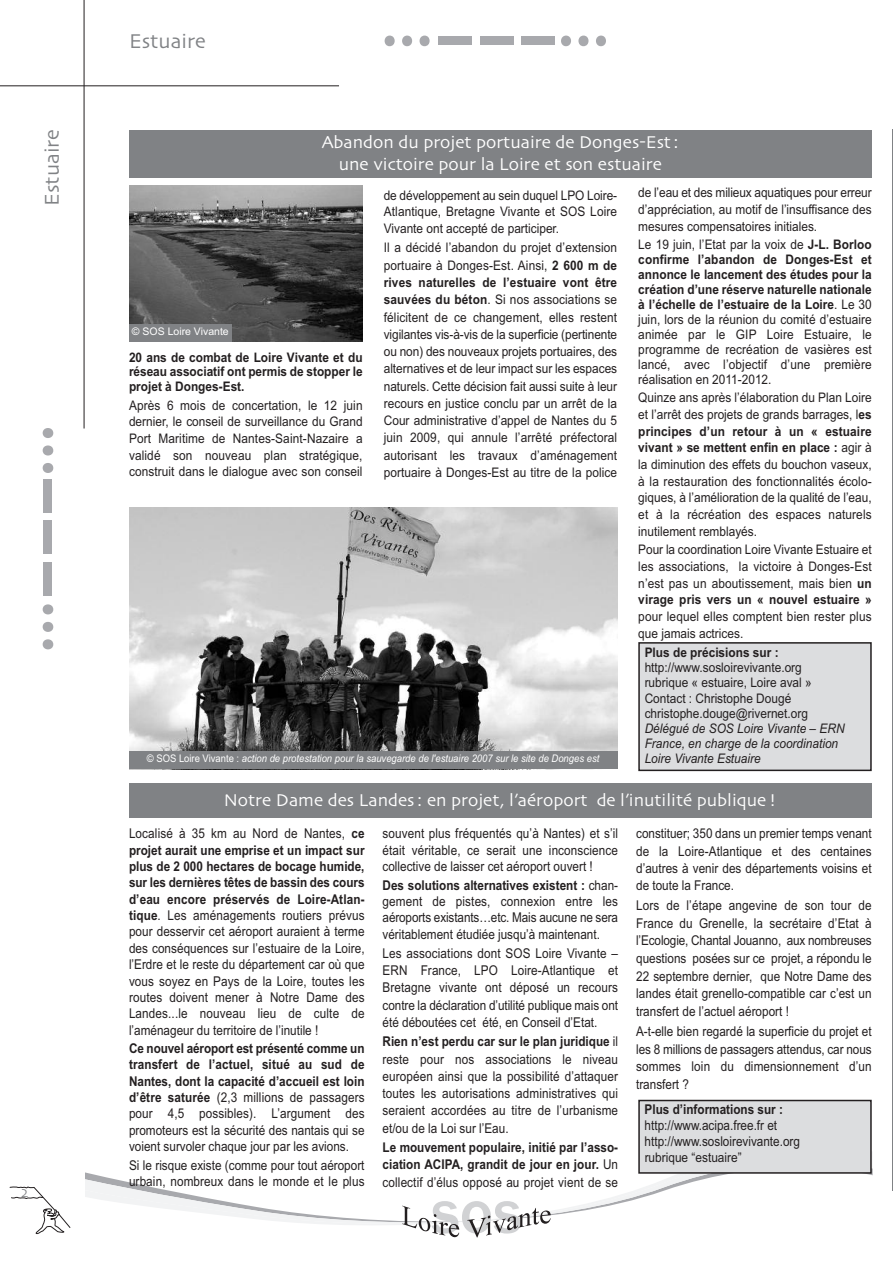
<style>
.page{position:relative;width:893px;height:1263px;background:#fff}
.page>*{position:absolute;margin:0;border:0;box-sizing:border-box;transform-origin:0 0}
.t1{font:500 63.3px "Franklin Gothic Itc T";color:#d1d2d4}
.t2{font:21px "Skia";color:#808285}
.t3{font:18px/21.6px "Skia";color:#fff;text-align:center}
.t4{font:13.5px/16.4px "Arial";color:#231f20;text-align:justify;scale:.87 1}
.t5{font:700 13.5px/17.2px "Arial";color:#231f20;text-align:justify;scale:.87 1}
.t6{font:13.2px/16.6px "Arial";color:#231f20;text-align:justify;scale:.9 1}
.t7{font:700 13.2px/14.7px "Arial";color:#231f20;text-align:justify;scale:.9 1}
.t8{font:italic 13.2px/15.1px "Arial";color:#231f20;scale:.9 1}
.t9{font:12px "Skia";color:#808285}
.t10{font:italic 10.5px "Arial";color:#fff;scale:.9 1}
.t11{font:10.5px "Arial";color:#fff}
.s1{font-weight:700}
.s2{font-style:normal}
.s3{font-weight:400}
</style>
<div class="page">
<div style="left:639px;top:643px;width:232px;height:127px;background:#dcdddf"></div>
<div style="left:638px;top:642px;width:234px;height:129px;border:2px solid #231f20"></div>
<div style="left:129px;top:130px;width:743px;height:47px;background:#808285"></div>
<svg style="left:10px;top:1187px;width:61px;height:47px"></svg>
<svg style="left:85px;top:1168px;width:788px;height:69px"></svg>
<hr style="left:84px;top:0;width:1px;height:428px;background:#231f20">
<div style="left:439px;top:37px;width:33px;height:8px;background:#a8a9ad"></div>
<div style="left:480px;top:37px;width:33px;height:8px;background:#a8a9ad"></div>
<div style="left:522px;top:37px;width:33px;height:8px;background:#a8a9ad"></div>
<div style="left:561px;top:36px;width:10px;height:10px;background:#a8a9ad;border-radius:50%"></div>
<div style="left:578px;top:36px;width:10px;height:10px;background:#a8a9ad;border-radius:50%"></div>
<div style="left:596px;top:36px;width:10px;height:10px;background:#a8a9ad;border-radius:50%"></div>
<div style="left:385px;top:36px;width:10px;height:10px;background:#a8a9ad;border-radius:50%"></div>
<div style="left:402px;top:36px;width:10px;height:10px;background:#a8a9ad;border-radius:50%"></div>
<div style="left:420px;top:36px;width:10px;height:10px;background:#a8a9ad;border-radius:50%"></div>
<div style="left:44px;top:562px;width:8px;height:33px;background:#a8a9ad"></div>
<div style="left:44px;top:520px;width:8px;height:34px;background:#a8a9ad"></div>
<div style="left:44px;top:479px;width:8px;height:33px;background:#a8a9ad"></div>
<div style="left:43px;top:463px;width:10px;height:10px;background:#a8a9ad;border-radius:50%"></div>
<div style="left:43px;top:445px;width:10px;height:10px;background:#a8a9ad;border-radius:50%"></div>
<div style="left:43px;top:428px;width:10px;height:10px;background:#a8a9ad;border-radius:50%"></div>
<div style="left:43px;top:639px;width:10px;height:10px;background:#a8a9ad;border-radius:50%"></div>
<div style="left:43px;top:622px;width:10px;height:10px;background:#a8a9ad;border-radius:50%"></div>
<div style="left:43px;top:604px;width:10px;height:10px;background:#a8a9ad;border-radius:50%"></div>
<div style="left:639px;top:1100px;width:232px;height:73px;background:#dcdddf"></div>
<div style="left:638px;top:1100px;width:234px;height:74px;border:2px solid #231f20"></div>
<div style="left:129px;top:783px;width:743px;height:34px;background:#808285"></div>
<hr style="left:0;top:85px;width:339px;height:1px;background:#231f20">
<hr style="left:892px;top:129px;width:1px;height:1062px;background:#808285">
<img style="left:129px;top:185px;width:234px;height:157px">
<img style="left:129px;top:508px;width:488px;height:261px">
<div style="left:129px;top:324px;width:103px;height:17px;background:#808285"></div>
<div style="left:129px;top:751px;width:488px;height:17px;background:#808285"></div>
<h2 class="t2" style="left:39px;top:206px;width:78px;rotate:-90deg">Estuaire</h2>
<p class="t9" style="left:21px;top:1185px;width:9px">2</p>
<h2 class="t2" style="left:129px;top:29px;width:78px">Estuaire</h2>
<h3 class="t3" style="left:322px;top:131px;width:359px">Abandon du projet portuaire de Donges-Est: une victoire pour la Loire et son estuaire</h3>
<p class="t11" style="left:132px;top:326px;width:98px">© SOS Loire Vivante</p>
<p class="t7" style="left:129px;top:350px;width:261px">20 ans de combat de Loire Vivante et du réseau associatif ont permis de stopper le projet à Donges-Est.</p>
<p class="t6" style="left:129px;top:397px;width:261px">Après 6 mois de concertation, le 12 juin dernier, le conseil de surveillance du Grand Port Maritime de Nantes-Saint-Nazaire a validé son nouveau plan stratégique, construit dans le dialogue avec son conseil</p>
<p class="t6" style="left:384px;top:187px;width:261px">de développement au sein duquel LPO Loire-Atlantique, Bretagne Vivante et SOS Loire Vivante ont accepté de participer.</p>
<p class="t6" style="left:384px;top:239px;width:261px;line-height:17.2px">Il a décidé l’abandon du projet d’extension portuaire à Donges-Est. Ainsi, <span class="s1">2 600 m de rives naturelles de l’estuaire vont être sauvées du béton</span>. Si nos associations se félicitent de ce changement, elles restent vigilantes vis-à-vis de la superficie (pertinente ou non) des nouveaux projets portuaires, des alternatives et de leur impact sur les espaces naturels. Cette décision fait aussi suite à leur recours en justice conclu par un arrêt de la Cour administrative d’appel de Nantes du 5 juin 2009, qui annule l’arrêté préfectoral autorisant les travaux d’aménagement portuaire à Donges-Est au titre de la police</p>
<p class="t10" style="left:147px;top:753px;width:504px"><span class="s2">© SOS Loire Vivante :</span> action de protestation pour la sauvegarde de l'estuaire 2007 sur le site de Donges est</p>
<p class="t6" style="left:638px;top:184px;width:261px;line-height:17.2px;text-align:left">de l’eau et des milieux aquatiques pour erreur d’appréciation, au motif de l’insuffisance des mesures compensatoires initiales.<br>Le 19 juin, l’Etat par la voix de <span class="s1">J-L. Borloo</span></p>
<p class="t6" style="left:638px;top:252px;width:261px;line-height:15px"><span class="s1">confirme l’abandon de Donges-Est et annonce le lancement des études pour la création d’une réserve naturelle nationale à l’échelle de l’estuaire de la Loire</span>. Le 30 juin, lors de la réunion du comité d’estuaire animée par le GIP Loire Estuaire, le programme de recréation de vasières est lancé, avec l’objectif d’une première réalisation en 2011-2012.</p>
<p class="t6" style="left:638px;top:389px;width:261px">Quinze ans après l’élaboration du Plan Loire et l’arrêt des projets de grands barrages, l<span class="s1">es principes d’un retour à un « estuaire vivant » se mettent enfin en place :</span> agir à la diminution des effets du bouchon vaseux, à la restauration des fonctionnalités écolo&shy;giques, à l’amélioration de la qualité de l’eau, et à la récréation des espaces naturels inutilement remblayés.</p>
<p class="t6" style="left:638px;top:541px;width:261px">Pour la coordination Loire Vivante Estuaire et les associations, la victoire à Donges-Est n’est pas un aboutissement, mais bien <span class="s1">un virage pris vers un « nouvel estuaire »</span></p>
<p class="t6" style="left:638px;top:608px;width:261px">pour lequel elles comptent bien rester plus que jamais actrices.</p>
<p class="t7" style="left:645px;top:645px;width:150px">Plus de précisions sur :</p>
<p class="t6" style="left:645px;top:660px;width:187px;line-height:15.1px;text-align:left">http://www.sosloirevivante.org rubrique « estuaire, Loire aval »<br>Contact : Christophe Dougé christophe.douge@rivernet.org</p>
<p class="t8" style="left:645px;top:721px;width:224px">Délégué de SOS Loire Vivante – ERN<br>France, en charge de la coordination<br>Loire Vivante Estuaire</p>
<h3 class="t3" style="left:224px;top:788px;width:555px">Notre Dame des Landes : en projet, l’aéroport de l’inutilité publique!</h3>
<p class="t4" style="left:129px;top:825px;width:272px">Localisé à 35 km au Nord de Nantes, <span class="s1">ce projet aurait une emprise et un impact sur plus de 2 000 hectares de bocage humide, sur les dernières têtes de bassin des cours d’eau encore préservés de Loire-Atlan&shy;tique</span>. Les aménagements routiers prévus pour desservir cet aéroport auraient à terme des conséquences sur l’estuaire de la Loire, l’Erdre et le reste du département car où que vous soyez en Pays de la Loire, toutes les routes doivent mener à Notre Dame des Landes...le nouveau lieu de culte de l’aménageur du territoire de l’inutile !</p>
<p class="t4" style="left:129px;top:1040px;width:272px"><span class="s1">Ce nouvel aéroport est présenté comme un transfert de l’actuel, situé au sud de Nantes, dont la capacité d’accueil est loin d’être saturée</span> (2,3 millions de passagers pour 4,5 possibles). L’argument des promoteurs est la sécurité des nantais qui se voient survoler chaque jour par les avions.</p>
<p class="t4" style="left:129px;top:1157px;width:272px">Si le risque existe (comme pour tout aéroport urbain, nombreux dans le monde et le plus</p>
<p class="t4" style="left:383px;top:825px;width:272px">souvent plus fréquentés qu’à Nantes) et s’il était véritable, ce serait une inconscience collective de laisser cet aéroport ouvert !</p>
<p class="t4" style="left:383px;top:877px;width:272px"><span class="s1">Des solutions alternatives existent :</span> chan&shy;gement de pistes, connexion entre les aéroports existants…etc. Mais aucune ne sera véritablement étudiée jusqu’à maintenant.</p>
<p class="t4" style="left:383px;top:945px;width:272px;line-height:17.2px">Les associations dont SOS Loire Vivante – ERN France, LPO Loire-Atlantique et Bretagne vivante ont déposé un recours contre la déclaration d’utilité publique mais ont été déboutées cet été, en Conseil d’Etat.</p>
<p class="t4" style="left:383px;top:1033px;width:272px;line-height:17.2px"><span class="s1">Rien n’est perdu car sur le plan juridique</span> il reste pour nos associations le niveau européen ainsi que la possibilité d’attaquer toutes les autorisations administratives qui seraient accordées au titre de l’urbanisme et/ou de la Loi sur l’Eau.</p>
<p class="t5" style="left:383px;top:1139px;width:272px">Le mouvement populaire, initié par l’asso&shy;ciation ACIPA, grandit de jour en jour. <span class="s3">Un collectif d’élus opposé au projet vient de se</span></p>
<h1 class="t1" style="left:431px;top:1174px;width:92px">sos</h1>
<p class="t4" style="left:636px;top:825px;width:272px;line-height:17.2px">constituer; 350 dans un premier temps venant de la Loire-Atlantique et des centaines d’autres à venir des départements voisins et de toute la France.</p>
<p class="t4" style="left:636px;top:896px;width:272px;line-height:17.7px">Lors de l’étape angevine de son tour de France du Grenelle, la secrétaire d’Etat à l’Ecologie, Chantal Jouanno, aux nombreuses questions posées sur ce projet, a répondu le 22 septembre dernier, que Notre Dame des landes était grenello-compatible car c’est un transfert de l’actuel aéroport !</p>
<p class="t4" style="left:636px;top:1022px;width:272px;line-height:17.7px">A-t-elle bien regardé la superficie du projet et les 8 millions de passagers attendus, car nous sommes loin du dimensionnement d’un transfert ?</p>
<p class="t5" style="left:645px;top:1100px;width:161px">Plus d’informations sur :</p>
<p class="t4" style="left:645px;top:1117px;width:180px">http://www.acipa.free.fr et http://www.sosloirevivante.org</p>
<p class="t6" style="left:645px;top:1149px;width:109px">rubrique “estuaire”</p>
</div>
